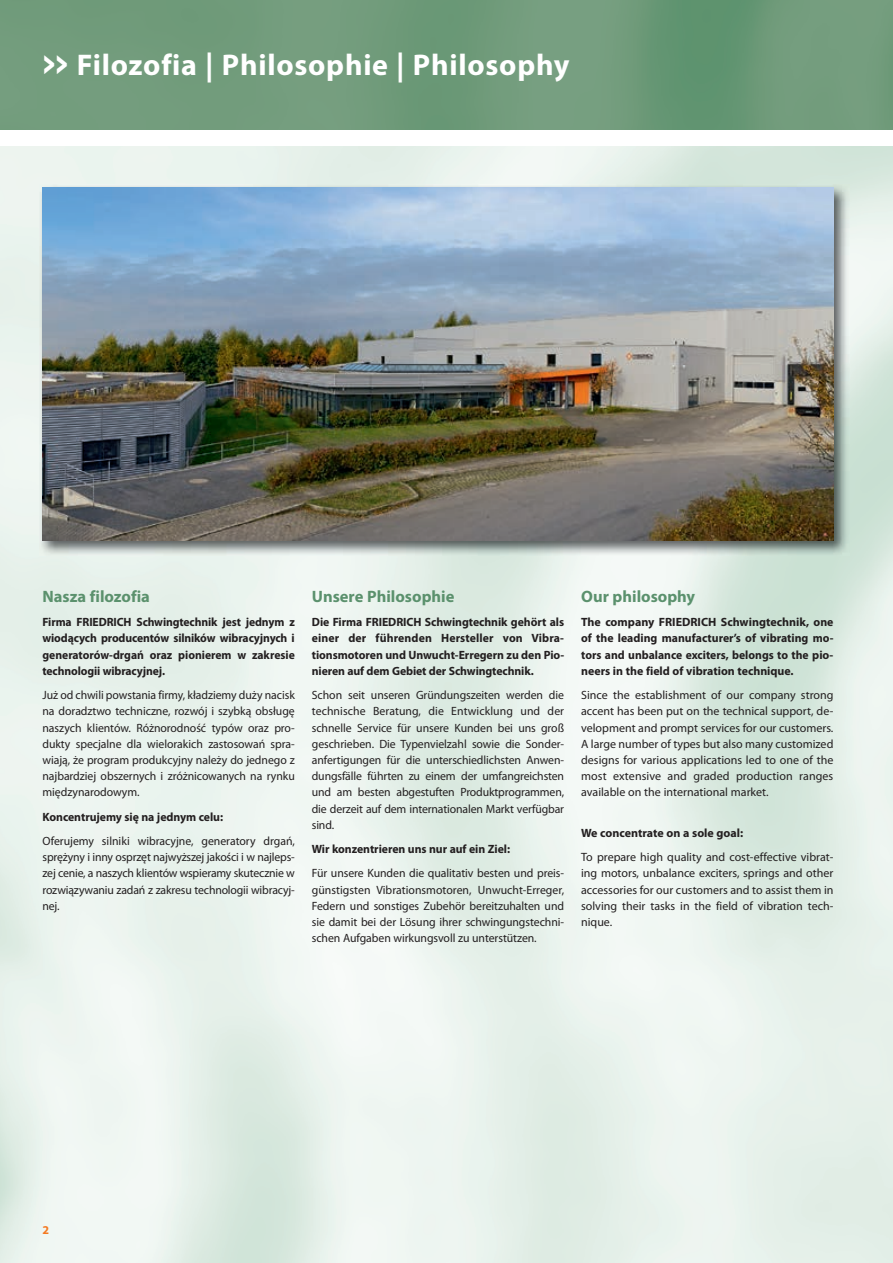
<style>
.page{position:relative;width:893px;height:1263px;background:#fff}
.page>*{position:absolute;margin:0;border:0;box-sizing:border-box;transform-origin:0 0}
.t1{font:700 30px "Myriad Pro";letter-spacing:.025em;color:#fff}
.t2{font:700 16.5px "Myriad Pro";color:#5b916d}
.t3{font:12px/16.2px "Myriad Pro";letter-spacing:-.005em;color:#231f20;text-align:justify}
.t4{font:700 12px/16.2px "Myriad Pro";letter-spacing:-.005em;color:#231f20;text-align:justify}
.t5{font:700 12px "Myriad Pro";color:#f47921}
.s1{font-family:"Interstate"}
</style>
<div class="page">
<img style="left:0;top:0;width:893px;height:130px">
<img style="left:40px;top:184px;width:810px;height:372px">
<img style="left:43px;top:187px;width:790px;height:353px">
<h1 class="t1" style="left:43px;top:48px;width:528px"><span class="s1">&gt;&gt;</span> Filozofia | Philosophie | Philosophy</h1>
<h2 class="t2" style="left:43px;top:587px;width:109px">Nasza filozofia</h2>
<p class="t4" style="left:43px;top:614px;width:254px">Firma FRIEDRICH Schwingtechnik jest jednym z wiodących producentów silników wibracyjnych i generatorów-drgań oraz pionierem w zakresie technologii wibracyjnej.</p>
<p class="t3" style="left:43px;top:687px;width:254px">Już od chwili powstania firmy, kładziemy duży nacisk na doradztwo techniczne, rozwój i szybką obsługę naszych klientów. Różnorodność typów oraz pro&shy;dukty specjalne dla wielorakich zastosowań spra&shy;wiają, że program produkcyjny należy do jednego z najbardziej obszernych i zróżnicowanych na rynku międzynarodowym.</p>
<p class="t4" style="left:43px;top:809px;width:182px">Koncentrujemy się na jednym celu:</p>
<p class="t3" style="left:43px;top:833px;width:254px">Oferujemy silniki wibracyjne, generatory drgań, sprężyny i inny osprzęt najwyższej jakości i w najleps&shy;zej cenie, a naszych klientów wspieramy skutecznie w rozwiązywaniu zadań z zakresu technologii wibracyj&shy;nej.</p>
<h2 class="t2" style="left:312px;top:587px;width:144px">Unsere Philosophie</h2>
<p class="t4" style="left:312px;top:614px;width:254px">Die Firma FRIEDRICH Schwingtechnik gehört als einer der führenden Hersteller von Vib ra&shy;tionsmotoren und Unwucht-Erregern zu den Pio&shy;nieren auf dem Gebiet der Schwing technik.</p>
<p class="t3" style="left:312px;top:687px;width:254px">Schon seit unseren Gründungszeiten werden die technische Beratung, die Entwicklung und der schnelle Service für unsere Kunden bei uns groß geschrieben. Die Typenvielzahl sowie die Sonder&shy;anfertigungen für die unterschiedlichsten An wen&shy;dungsfälle führten zu einem der umfangreichsten und am besten abgestuften Produkt programmen, die derzeit auf dem internationalen Markt verfügbar sind.</p>
<p class="t4" style="left:312px;top:841px;width:200px">Wir konzentrieren uns nur auf ein Ziel:</p>
<p class="t3" style="left:312px;top:865px;width:254px">Für unsere Kunden die qualitativ besten und preis&shy;günstigsten Vibrationsmotoren, Unwucht-Erreger, Federn und sonstiges Zubehör bereitzuhalten und sie damit bei der Lösung ihrer schwingungstechni&shy;schen Aufgaben wirkungsvoll zu unterstützen.</p>
<h2 class="t2" style="left:581px;top:587px;width:116px">Our philosophy</h2>
<p class="t4" style="left:581px;top:614px;width:254px">The company FRIEDRICH Schwingtechnik, one of the leading manufacturer’s of vibrating mo&shy;tors and unbalance exciters, belongs to the pio&shy;neers in the field of vibration technique.</p>
<p class="t3" style="left:581px;top:687px;width:254px">Since the establishment of our company strong accent has been put on the technical support, de&shy;velopment and prompt services for our customers.<br>A large number of types but also many customized designs for various applications led to one of the most extensive and graded production ranges available on the international market.</p>
<p class="t4" style="left:581px;top:825px;width:164px">We concentrate on a sole goal:</p>
<p class="t3" style="left:581px;top:849px;width:254px">To prepare high quality and cost-effective vibrat&shy;ing motors, unbalance exciters, springs and other accessories for our customers and to assist them in solving their tasks in the field of vibration tech&shy;nique.</p>
<p class="t5" style="left:43px;top:1223px;width:8px">2</p>
</div>
